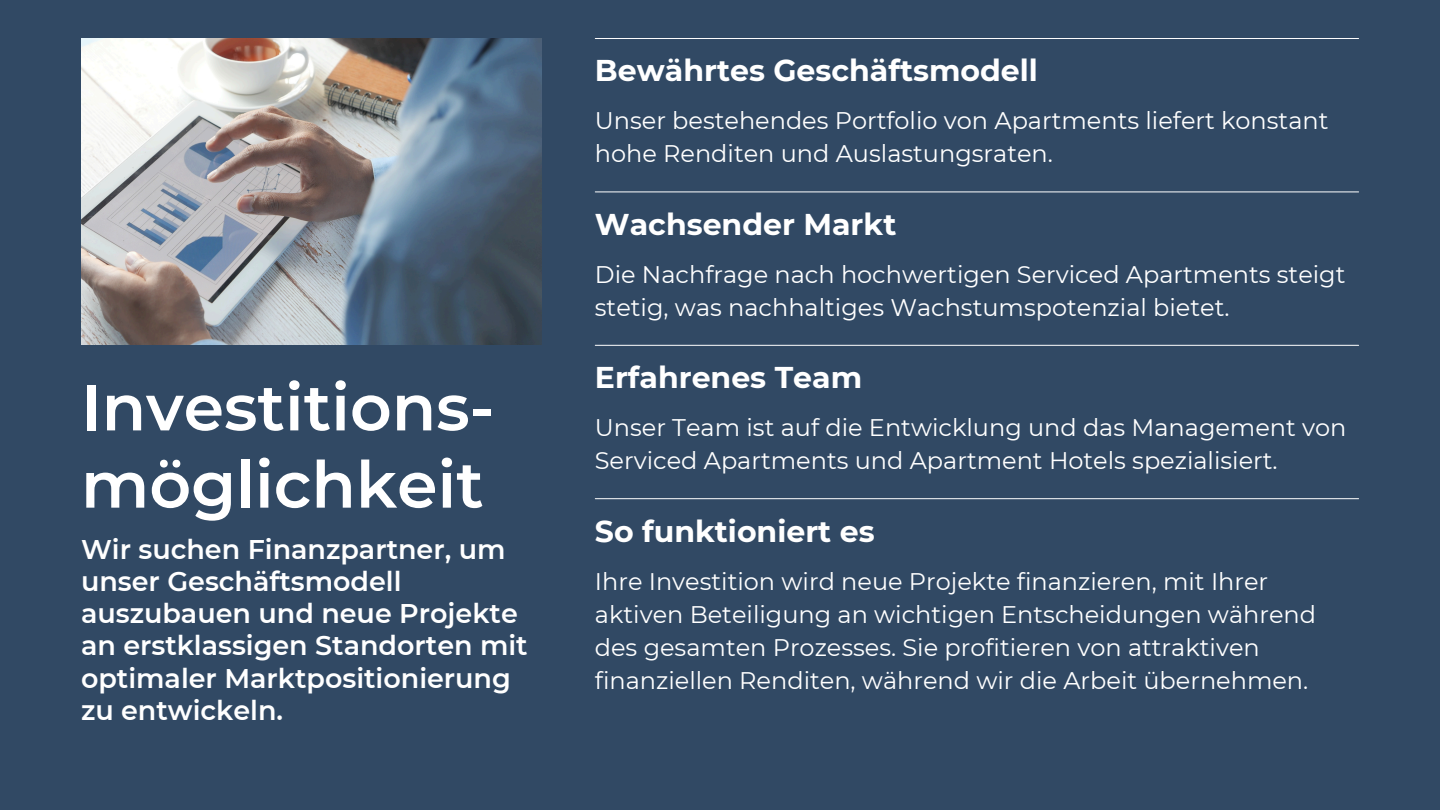
<style>
.page{position:relative;width:1440px;height:810px;background:#314964}
.page>*{position:absolute;margin:0;border:0;box-sizing:border-box;transform-origin:0 0}
.t1{font:600 64.9px/77.2px "Montserrat";color:#fff}
.t2{font:700 30px "Montserrat";color:#fff}
.t3{font:600 27px/32.2px "Montserrat";color:#fff}
.t4{font:24px/33px "Montserrat";color:#fff}
</style>
<div class="page">
<hr style="left:595px;top:192px;width:764px;height:1px;background:#fff">
<hr style="left:595px;top:345px;width:764px;height:1px;background:#fff">
<hr style="left:595px;top:498px;width:764px;height:1px;background:#fff">
<img style="left:81px;top:38px;width:461px;height:307px">
<hr style="left:595px;top:38px;width:764px;height:1px;background:#fff">
<p class="t1" style="left:81px;top:369px;width:415px">Investitions&shy;möglichkeit</p>
<h2 class="t3" style="left:81px;top:533px;width:448px">Wir suchen Finanzpartner, um unser Geschäftsmodell auszubauen und neue Projekte an erstklassigen Standorten mit optimaler Marktpositionierung zu entwickeln.</h2>
<p class="t2" style="left:595px;top:52px;width:444px">Bewährtes Geschäftsmodell</p>
<p class="t4" style="left:595px;top:104px;width:735px">Unser bestehendes Portfolio von Apartments liefert konstant hohe Renditen und Auslastungsraten.</p>
<p class="t2" style="left:595px;top:206px;width:303px">Wachsender Markt</p>
<h1 class="t4" style="left:595px;top:258px;width:752px">Die Nachfrage nach hochwertigen Serviced Apartments steigt stetig, was nachhaltiges Wachstumspotenzial bietet.</h1>
<h2 class="t2" style="left:595px;top:359px;width:269px">Erfahrenes Team</h2>
<p class="t4" style="left:595px;top:411px;width:753px">Unser Team ist auf die Entwicklung und das Management von<br>Serviced Apartments und Apartment Hotels spezialisiert.</p>
<h2 class="t2" style="left:595px;top:513px;width:281px">So funktioniert es</h2>
<p class="t4" style="left:595px;top:565px;width:723px">Ihre Investition wird neue Projekte finanzieren, mit Ihrer aktiven Beteiligung an wichtigen Entscheidungen während des gesamten Prozesses. Sie profitieren von attraktiven finanziellen Renditen, während wir die Arbeit übernehmen.</p>
</div>
